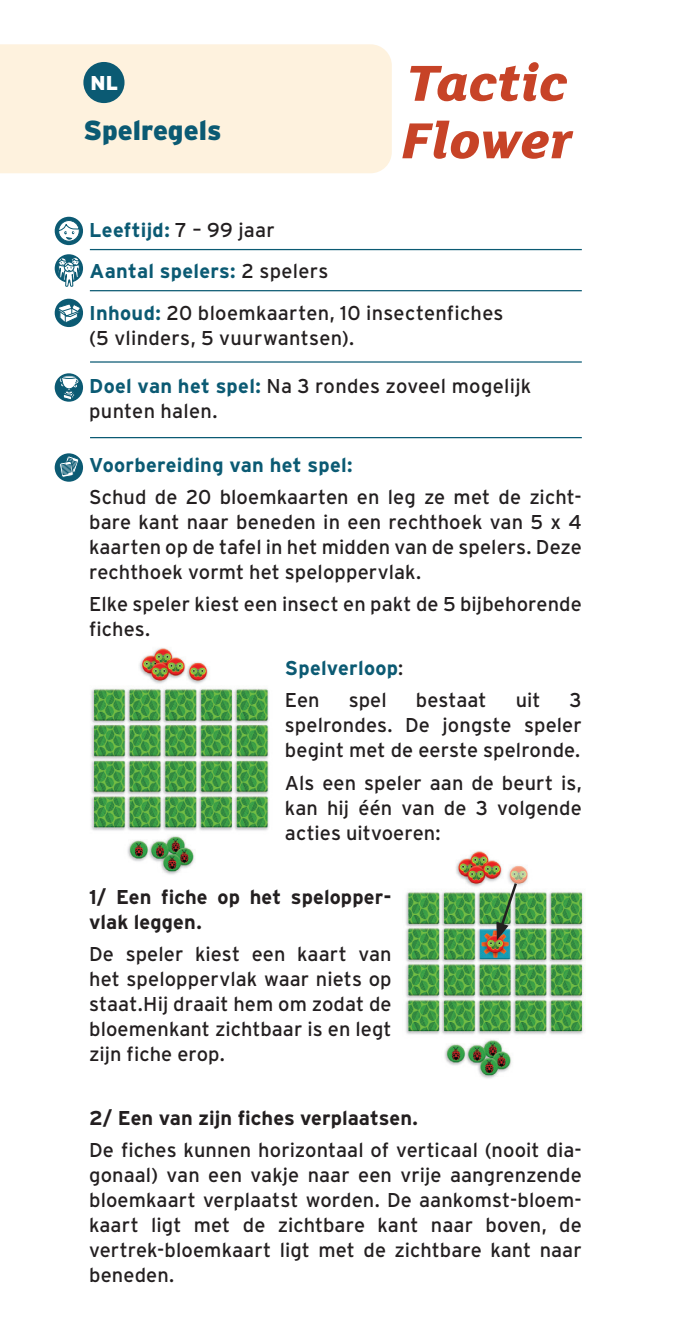
<style>
.page{position:relative;width:675px;height:1344px;background:#fff}
.page>*{position:absolute;margin:0;border:0;box-sizing:border-box;transform-origin:0 0}
.t1{font:italic 800 55px/57.5px "FS Lola";color:#c74327}
.t2{font:900 27.5px "Interstate";color:#0b5a73}
.t3{font:20px/25px "Interstate";letter-spacing:.005em;color:#231f20;text-align:justify}
.t4{font:700 20px/25px "Interstate";letter-spacing:.005em;color:#231f20}
.t5{font:700 20px/32px "Interstate";letter-spacing:.015em;color:#0b5a73}
.t6{font:900 20px "Interstate";color:#fff}
.s1{font-weight:400;color:#231f20}
.s2{font-weight:700;color:#0b5a73}
</style>
<div class="page">
<hr style="left:90px;top:249px;width:492px;height:1px;background:#0b5a73">
<hr style="left:90px;top:290px;width:492px;height:1px;background:#0b5a73">
<hr style="left:90px;top:437px;width:492px;height:1px;background:#0b5a73">
<hr style="left:90px;top:361px;width:492px;height:1px;background:#0b5a73">
<div style="left:55px;top:217px;width:28px;height:28px;background:#0b5a73;border-radius:50%"></div>
<div style="left:58px;top:220px;width:22px;height:21px;border:1px solid #0b5a73;border-radius:50%"></div>
<svg style="left:58px;top:220px;width:22px;height:20px"></svg>
<div style="left:55px;top:254px;width:28px;height:28px;background:#0b5a73;border-radius:50%"></div>
<svg style="left:58px;top:256px;width:22px;height:31px"></svg>
<div style="left:55px;top:299px;width:28px;height:28px;background:#0b5a73;border-radius:50%"></div>
<svg style="left:56px;top:303px;width:28px;height:21px"></svg>
<div style="left:55px;top:373px;width:28px;height:28px;background:#0b5a73;border-radius:50%"></div>
<svg style="left:59px;top:376px;width:20px;height:26px"></svg>
<div style="left:62px;top:375px;width:15px;height:4px;border:1px solid #0b5a73;border-radius:50%"></div>
<div style="left:55px;top:453px;width:28px;height:28px;background:#0b5a73;border-radius:50%"></div>
<svg style="left:59px;top:455px;width:20px;height:23px"></svg>
<div style="left:0;top:44px;width:392px;height:129px;background:#fef2de"></div>
<div style="left:83px;top:62px;width:41px;height:41px;background:#0b5a73;border-radius:50%"></div>
<img style="left:91px;top:647px;width:178px;height:228px">
<img style="left:405px;top:851px;width:180px;height:228px">
<svg style="left:496px;top:880px;width:23px;height:60px"></svg>
<p class="t6" style="left:91px;top:72px;width:29px">NL</p>
<h2 class="t2" style="left:83px;top:115px;width:139px">Spelregels</h2>
<p class="t5" style="left:89px;top:214px;width:187px">Leeftijd: <span class="s1">7 – 99 jaar</span></p>
<h1 class="t1" style="left:401px;top:51px;width:173px">Tactic<br>Flower</h1>
<p class="t3" style="left:89px;top:250px;width:416px;line-height:41.8px"><span class="s2">Aantal spelers:</span> 2 spelers<br><span class="s2">Inhoud:</span> 20 bloemkaarten, 10 insectenfiches</p>
<p class="t3" style="left:89px;top:325px;width:266px">(5 vlinders, 5 vuurwantsen).</p>
<p class="t3" style="left:89px;top:373px;width:444px"><span class="s2">Doel van het spel:</span> Na 3 rondes zoveel mogelijk punten halen.</p>
<p class="t5" style="left:89px;top:448px;width:265px">Voorbereiding van het spel:</p>
<p class="t3" style="left:89px;top:484px;width:494px">Schud de 20 bloemkaarten en leg ze met de zicht&shy;bare kant naar beneden in een rechthoek van 5 x 4 kaarten op de tafel in het midden van de spelers. Deze rechthoek vormt het speloppervlak.</p>
<p class="t3" style="left:89px;top:591px;width:494px">Elke speler kiest een insect en pakt de 5 bijbehorende fiches.</p>
<p class="t5" style="left:285px;top:652px;width:120px">Spelverloop<span class="s1">:<br>Een</span></p>
<p class="t3" style="left:349px;top:687px;width:40px">spel</p>
<p class="t3" style="left:416px;top:687px;width:72px">bestaat</p>
<p class="t3" style="left:515px;top:687px;width:26px">uit</p>
<p class="t3" style="left:285px;top:687px;width:298px;text-indent:285px">3 spelrondes. De jongste speler begint met de eerste spelronde.</p>
<p class="t3" style="left:285px;top:769px;width:298px">Als een speler aan de beurt is, kan hij één van de 3 volgende acties uitvoeren:</p>
<p class="t4" style="left:89px;top:884px;width:304px">1/ Een fiche op het spelopper&shy;vlak leggen.</p>
<p class="t3" style="left:89px;top:941px;width:304px">De speler kiest een kaart van het speloppervlak waar niets op staat.Hij draait hem om zodat de bloemenkant zichtbaar is en legt zijn fiche erop.</p>
<p class="t4" style="left:89px;top:1105px;width:330px">2/ Een van zijn fiches verplaatsen.</p>
<p class="t3" style="left:89px;top:1137px;width:494px">De fiches kunnen horizontaal of verticaal (nooit dia&shy;gonaal) van een vakje naar een vrije aangrenzende bloemkaart verplaatst worden. De aankomst-bloem&shy;kaart ligt met de zichtbare kant naar boven, de vertrek-bloemkaart ligt met de zichtbare kant naar beneden.</p>
</div>
